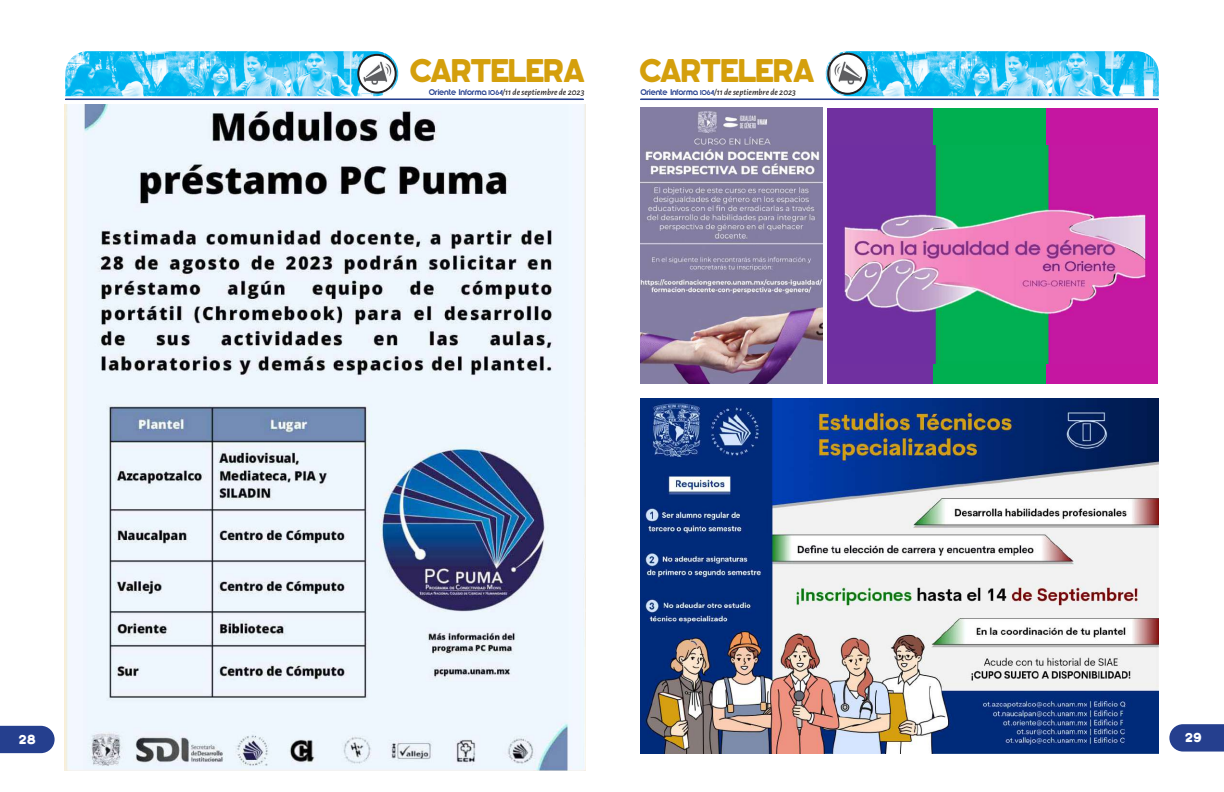
<style>
.page{position:relative;width:1224px;height:792px;background:#fff}
.page>*{position:absolute;margin:0;border:0;box-sizing:border-box;transform-origin:0 0}
.t1{font:34px "Geovano Sans";letter-spacing:-.06em;color:#d49f0c}
.t2{font:700 13px "Armavir 01";color:#fff}
.t3{font:italic 500 9px "Alegreya Sans";color:#231f20}
.s1{font-family:"Brandish";font-weight:400;font-style:normal;font-size:7px;color:#253f8e}
.s2{font-family:"Brandish";font-weight:400;font-style:normal;font-size:6px;color:#253f8e}
</style>
<div class="page">
<svg style="left:0;top:726px;width:55px;height:27px"></svg>
<svg style="left:1169px;top:724px;width:55px;height:28px;background:#374e97"></svg>
<svg style="left:65px;top:99px;width:519px;height:1px"></svg>
<img style="left:65px;top:51px;width:333px;height:45px">
<img style="left:358px;top:55px;width:38px;height:38px">
<div style="left:357px;top:54px;width:40px;height:40px;border:2px solid #231f20;border-radius:50%"></div>
<svg style="left:640px;top:99px;width:519px;height:1px"></svg>
<img style="left:826px;top:51px;width:333px;height:45px">
<img style="left:828px;top:55px;width:39px;height:39px">
<div style="left:827px;top:53px;width:41px;height:42px;border:2px solid #231f20;border-radius:50%"></div>
<img style="left:640px;top:399px;width:519px;height:354px">
<img style="left:640px;top:108px;width:182px;height:276px">
<img style="left:64px;top:105px;width:521px;height:665px">
<div style="left:827px;top:108px;width:106px;height:276px;background:#7030a0"></div>
<div style="left:1046px;top:108px;width:111px;height:276px;background:#c516a1"></div>
<div style="left:933px;top:108px;width:113px;height:276px;background:#00af50"></div>
<img style="left:844px;top:146px;width:303px;height:217px">
<h1 class="t1" style="left:409px;top:51px;width:178px">CARTELERA</h1>
<p class="t3" style="left:429px;top:86px;width:157px"><span class="s1">Oriente Informa</span> <span class="s2">1064</span>/11 de septiembre de 2023</p>
<h1 class="t1" style="left:639px;top:51px;width:178px">CARTELERA</h1>
<p class="t3" style="left:640px;top:86px;width:157px"><span class="s1">Oriente Informa</span> <span class="s2">1064</span>/11 de septiembre de 2023</p>
<h2 class="t2" style="left:18px;top:732px;width:19px">28</h2>
<h2 class="t2" style="left:1185px;top:730px;width:19px">29</h2>
</div>
